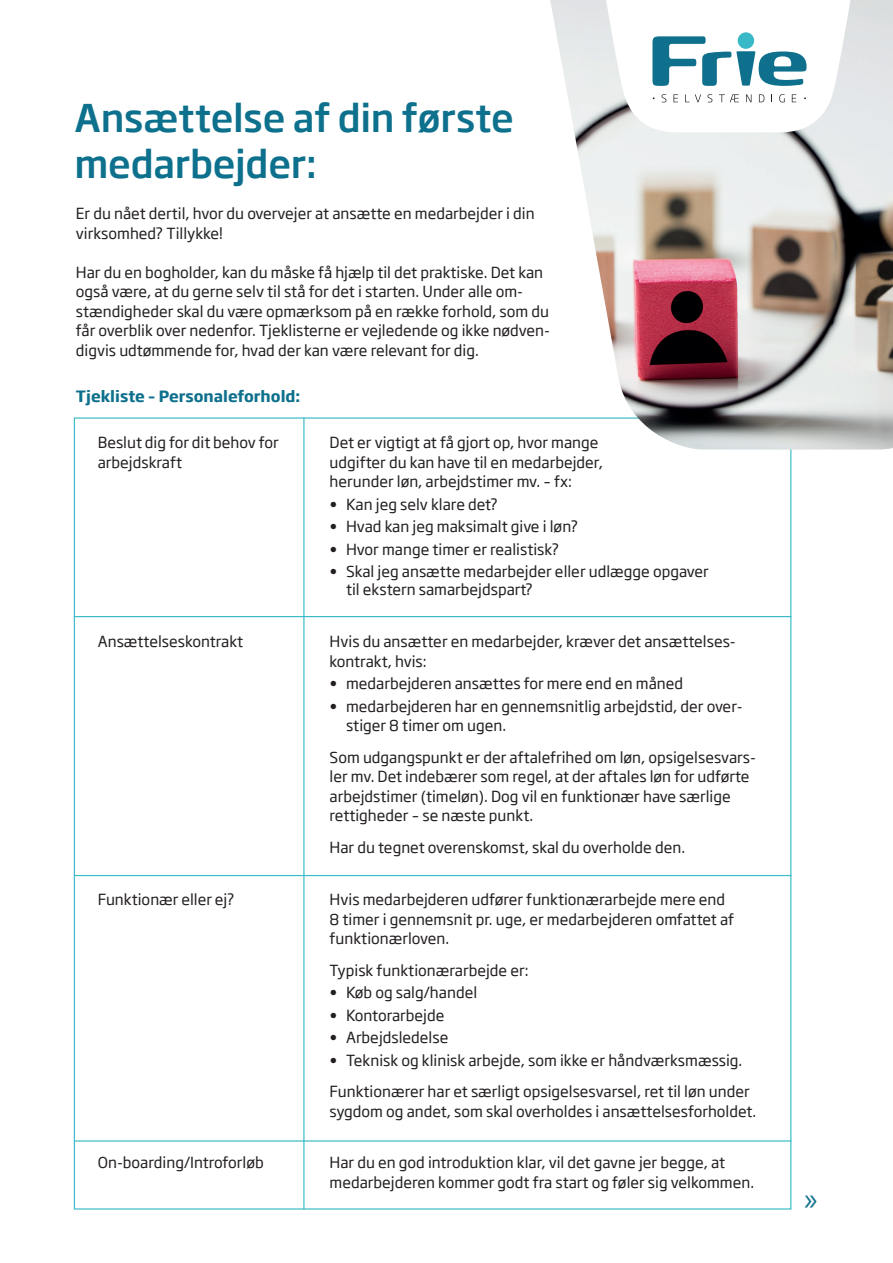
<style>
.page{position:relative;width:893px;height:1263px;background:#fff}
.page>*{position:absolute;margin:0;border:0;box-sizing:border-box;transform-origin:0 0}
.t1{font:300 condensed 60px "Akzidenz Grotesk BE";color:#0d708c;scale:.6 1}
.t2{font:500 37.5px/46.5px "Soho Gothic Std";letter-spacing:-.005em;color:#0d708c}
.t3{font:700 15.3px "Soho Gothic Std";color:#0d708c}
.t4{font:15px/19.5px "Soho Gothic Std";color:#231f20}
</style>
<div class="page">
<img style="left:550px;top:0;width:343px;height:449px">
<hr style="left:74px;top:616px;width:717px;height:1px;background:#3dbbc8">
<hr style="left:74px;top:875px;width:717px;height:1px;background:#3dbbc8">
<hr style="left:74px;top:1140px;width:717px;height:1px;background:#3dbbc8">
<hr style="left:303px;top:417px;width:2px;height:792px;background:#3dbbc8">
<svg style="left:602px;top:0;width:253px;height:132px"></svg>
<h2 class="t2" style="left:74px;top:95px;width:441px">Ansættelse af din første medarbejder:</h2>
<p class="t4" style="left:76px;top:204px;width:460px">Er du nået dertil, hvor du overvejer at ansætte en medarbejder i din virksomhed? Tillykke!</p>
<p class="t4" style="left:76px;top:263px;width:476px">Har du en bogholder, kan du måske få hjælp til det praktiske. Det kan også være, at du gerne selv til stå for det i starten. Under alle om&shy;stændigheder skal du være opmærksom på en række forhold, som du får overblik over nedenfor. Tjeklisterne er vejledende og ikke nødven&shy;digvis udtømmende for, hvad der kan være relevant for dig.</p>
<p class="t3" style="left:76px;top:386px;width:226px">Tjekliste – Personaleforhold:</p>
<p class="t4" style="left:98px;top:433px;width:182px">Beslut dig for dit behov for arbejdskraft</p>
<p class="t4" style="left:330px;top:433px;width:275px">Det er vigtigt at få gjort op, hvor mange udgifter du kan have til en medarbejder, herunder løn, arbejdstimer mv. – fx:</p>
<p class="t4" style="left:330px;top:495px;width:170px">• Kan jeg selv klare det?</p>
<p class="t4" style="left:330px;top:517px;width:250px">• Hvad kan jeg maksimalt give i løn?</p>
<p class="t4" style="left:330px;top:540px;width:231px">• Hvor mange timer er realistisk?</p>
<p class="t4" style="left:346px;top:563px;width:364px;line-height:18px;text-indent:-16px">• Skal jeg ansætte medarbejder eller udlægge opgaver til ekstern samarbejdspart?</p>
<p class="t4" style="left:330px;top:632px;width:408px">Hvis du ansætter en medarbejder, kræver det ansættelses&shy;kontrakt, hvis:</p>
<p class="t4" style="left:330px;top:674px;width:355px">• medarbejderen ansættes for mere end en måned</p>
<p class="t4" style="left:346px;top:697px;width:398px;text-indent:-16px">• medarbejderen har en gennemsnitlig arbejdstid, der over&shy;stiger 8 timer om ugen.</p>
<p class="t4" style="left:330px;top:748px;width:428px">Som udgangspunkt er der aftalefrihed om løn, opsigelsesvars&shy;ler mv. Det indebærer som regel, at der aftales løn for udførte arbejdstimer (timeløn). Dog vil en funktionær have særlige rettigheder – se næste punkt.</p>
<p class="t4" style="left:330px;top:838px;width:357px">Har du tegnet overenskomst, skal du overholde den.</p>
<p class="t4" style="left:330px;top:890px;width:406px">Hvis medarbejderen udfører funktionærarbejde mere end<br>8 timer i gennemsnit pr. uge, er medarbejderen omfattet af funktionærloven.</p>
<p class="t4" style="left:330px;top:961px;width:201px">Typisk funktionærarbejde er:</p>
<p class="t4" style="left:330px;top:983px;width:149px">• Køb og salg/handel</p>
<p class="t4" style="left:330px;top:1006px;width:116px">• Kontorarbejde</p>
<p class="t4" style="left:330px;top:1028px;width:120px">• Arbejdsledelse</p>
<p class="t4" style="left:330px;top:1045px;width:422px;line-height:31.5px">• Teknisk og klinisk arbejde, som ikke er håndværksmæssig.<br>Funktionærer har et særligt opsigelsesvarsel, ret til løn under</p>
<p class="t4" style="left:330px;top:1102px;width:428px">sygdom og andet, som skal overholdes i ansættelsesforholdet.</p>
<p class="t4" style="left:330px;top:1153px;width:426px">Har du en god introduktion klar, vil det gavne jer begge, at medarbejderen kommer godt fra start og føler sig velkommen.</p>
<p class="t4" style="left:98px;top:632px;width:147px">Ansættelseskontrakt</p>
<p class="t4" style="left:98px;top:890px;width:138px">Funktionær eller ej?</p>
<p class="t4" style="left:98px;top:1153px;width:167px">On-boarding/Introforløb</p>
<h1 class="t1" style="left:804px;top:1166px;width:24px">»</h1>
</div>
